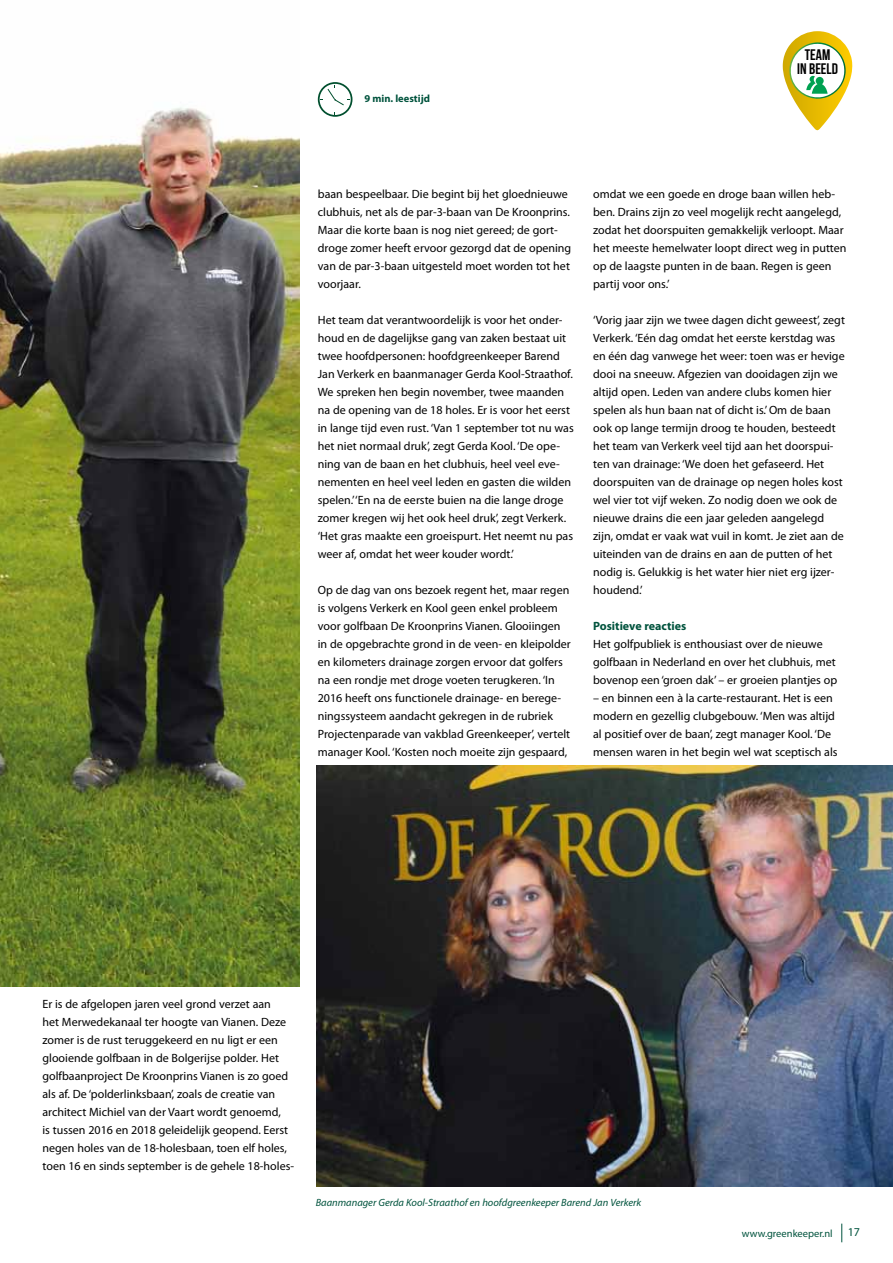
<style>
.page{position:relative;width:893px;height:1263px;background:#fff}
.page>*{position:absolute;margin:0;border:0;box-sizing:border-box;transform-origin:0 0}
.t1{font:15.3px/13.6px "Bebas Neue";color:#000;text-align:center}
.t2{font:12px/18px "Myriad Pro";color:#000}
.t3{font:700 12px "Myriad Pro";color:#00533d}
.t4{font:12px "Myriad Pro";color:#00533d}
.t5{font:italic 10.5px "Myriad Pro";color:#00533d}
.t6{font:10.5px "Myriad Pro";color:#00533d}
.t7{font:700 10.5px "Myriad Pro";color:#00533d}
</style>
<div class="page">
<svg style="left:841px;top:1223px;width:1px;height:19px"></svg>
<svg style="left:318px;top:82px;width:34px;height:35px"></svg>
<svg style="left:783px;top:31px;width:70px;height:99px"></svg>
<img style="left:0;top:107px;width:300px;height:879px">
<img style="left:317px;top:765px;width:576px;height:422px">
<p class="t7" style="left:365px;top:92px;width:67px">9 min. leestijd</p>
<p class="t1" style="left:797px;top:48px;width:42px">TEAM<br>IN BEELD</p>
<p class="t2" style="left:318px;top:185px;width:255px">baan bespeelbaar. Die begint bij het gloednieuwe clubhuis, net als de par-3-baan van De Kroonprins.<br>Maar die korte baan is nog niet gereed; de gort&shy;droge zomer heeft ervoor gezorgd dat de opening van de par-3-baan uitgesteld moet worden tot het voorjaar.</p>
<p class="t2" style="left:318px;top:311px;width:257px">Het team dat verantwoordelijk is voor het onder&shy;houd en de dagelijkse gang van zaken bestaat uit twee hoofdpersonen: hoofdgreenkeeper Barend Jan Verkerk en baanmanager Gerda Kool-Straathof.<br>We spreken hen begin november, twee maanden na de opening van de 18 holes. Er is voor het eerst in lange tijd even rust. ‘Van 1 september tot nu was het niet normaal druk’, zegt Gerda Kool. ‘De ope&shy;ning van de baan en het clubhuis, heel veel eve&shy;nementen en heel veel leden en gasten die wilden spelen.’ ‘En na de eerste buien na die lange droge zomer kregen wij het ook heel druk’, zegt Verkerk. ‘Het gras maakte een groeispurt. Het neemt nu pas weer af, omdat het weer kouder wordt.’</p>
<p class="t2" style="left:318px;top:581px;width:254px">Op de dag van ons bezoek regent het, maar regen is volgens Verkerk en Kool geen enkel probleem voor golfbaan De Kroonprins Vianen. Glooiingen in de opgebrachte grond in de veen- en kleipolder en kilometers drainage zorgen ervoor dat golfers na een rondje met droge voeten terugkeren. ‘In 2016 heeft ons functionele drainage- en berege&shy;ningssysteem aandacht gekregen in de rubriek Projectenparade van vakblad Greenkeeper’, vertelt manager Kool. ‘Kosten noch moeite zijn gespaard,</p>
<p class="t2" style="left:593px;top:185px;width:255px">omdat we een goede en droge baan willen heb&shy;ben. Drains zijn zo veel mogelijk recht aangelegd, zodat het doorspuiten gemakkelijk verloopt. Maar het meeste hemelwater loopt direct weg in putten op de laagste punten in de baan. Regen is geen partij voor ons.’</p>
<p class="t2" style="left:593px;top:311px;width:253px">‘Vorig jaar zijn we twee dagen dicht geweest’, zegt Verkerk. ‘Eén dag omdat het eerste kerstdag was en één dag vanwege het weer: toen was er hevige dooi na sneeuw. Afgezien van dooidagen zijn we altijd open. Leden van andere clubs komen hier spelen als hun baan nat of dicht is.’ Om de baan ook op lange termijn droog te houden, besteedt het team van Verkerk veel tijd aan het doorspui&shy;ten van drainage: ‘We doen het gefaseerd. Het doorspuiten van de drainage op negen holes kost wel vier tot vijf weken. Zo nodig doen we ook de nieuwe drains die een jaar geleden aangelegd zijn, omdat er vaak wat vuil in komt. Je ziet aan de uiteinden van de drains en aan de putten of het nodig is. Gelukkig is het water hier niet erg ijzer&shy;houdend.’</p>
<p class="t3" style="left:593px;top:618px;width:95px">Positieve reacties</p>
<p class="t2" style="left:593px;top:635px;width:246px">Het golfpubliek is enthousiast over de nieuwe golfbaan in Nederland en over het clubhuis, met bovenop een ‘groen dak’ – er groeien plantjes op</p>
<p class="t2" style="left:593px;top:689px;width:246px">– en binnen een à la carte-restaurant. Het is een modern en gezellig clubgebouw. ‘Men was altijd al positief over de baan’, zegt manager Kool. ‘De mensen waren in het begin wel wat sceptisch als</p>
<p class="t2" style="left:43px;top:995px;width:253px">Er is de afgelopen jaren veel grond verzet aan<br>het Merwedekanaal ter hoogte van Vianen. Deze zomer is de rust teruggekeerd en nu ligt er een glooiende golfbaan in de Bolgerijse polder. Het golfbaanproject De Kroonprins Vianen is zo goed als af. De ‘polderlinksbaan’, zoals de creatie van architect Michiel van der Vaart wordt genoemd,<br>is tussen 2016 en 2018 geleidelijk geopend. Eerst negen holes van de 18-holesbaan, toen elf holes, toen 16 en sinds september is de gehele 18-holes-</p>
<p class="t5" style="left:316px;top:1196px;width:327px">Baanmanager Gerda Kool-Straathof en hoofdgreenkeeper Barend Jan Verkerk</p>
<p class="t6" style="left:742px;top:1227px;width:92px">www.greenkeeper.nl</p>
<p class="t4" style="left:848px;top:1224px;width:14px">17</p>
</div>
